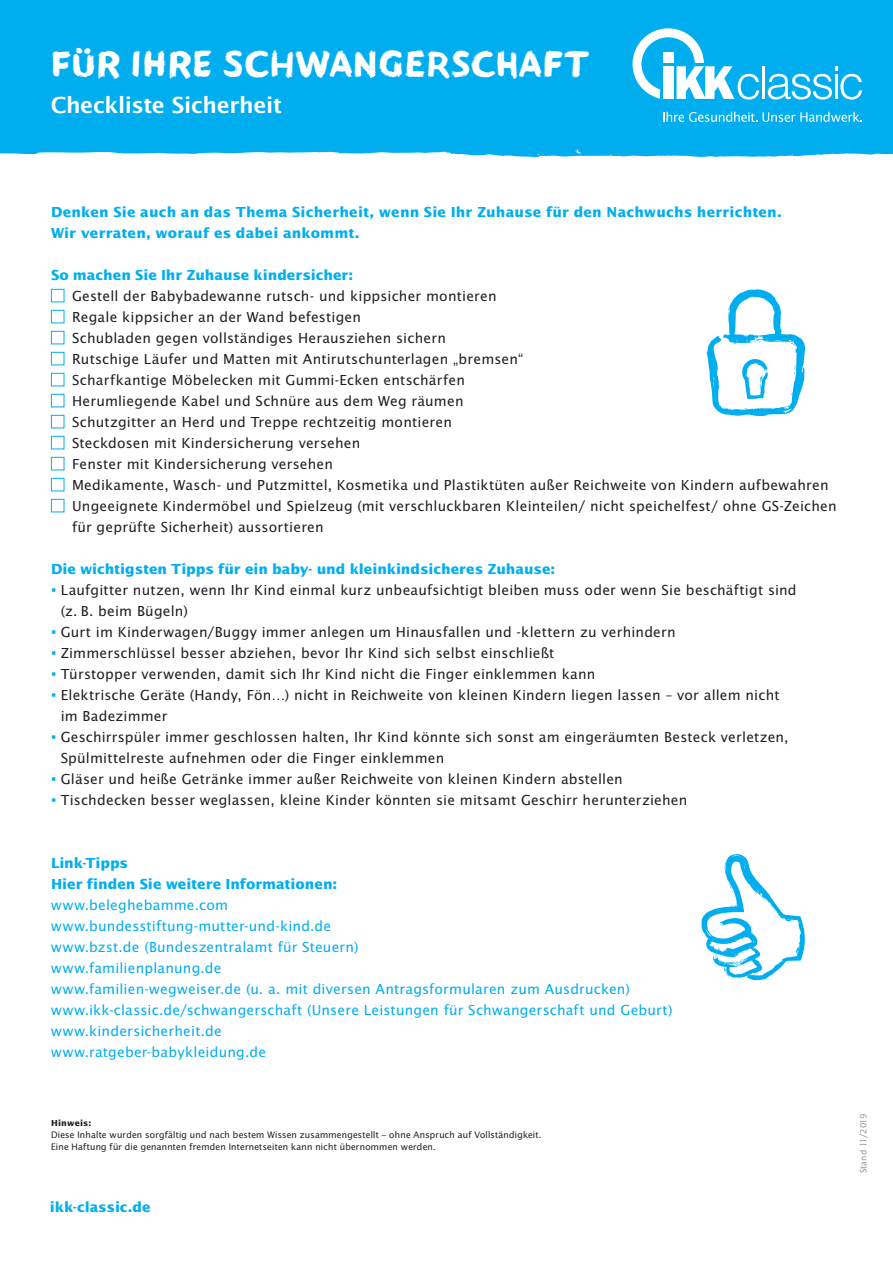
<style>
.page{position:relative;width:893px;height:1263px;background:#fff}
.page>*{position:absolute;margin:0;border:0;box-sizing:border-box;transform-origin:0 0}
.t1{font:37.5px "IKK Brush";letter-spacing:.005em;color:#fff}
.t2{font:600 24px "Lucida Sans EFOP";letter-spacing:-.015em;color:#fff}
.t3{font:15px/21px "Lucida Sans EFOP";letter-spacing:.01em;color:#231f20}
.t4{font:15px/21px "Lucida Sans EFOP";letter-spacing:.015em;color:#00aeef}
.t5{font:700 15px/21px "Lucida Sans EFOP";letter-spacing:.005em;color:#00aeef}
.t6{font:9.3px "Lucida Sans EFOP";letter-spacing:-.01em;color:#939598}
.t7{font:9px/12px "IKK Lucida Sans";letter-spacing:.035em;color:#231f20}
.t8{font:700 9px "Lucida Sans EFOP";letter-spacing:.02em;color:#231f20}
.s1{font-family:"Arial";color:#00aeef}
</style>
<div class="page">
<div style="left:0;top:0;width:893px;height:157px;background:#00aeef"></div>
<svg style="left:632px;top:28px;width:127px;height:72px"></svg>
<hr style="left:762px;top:66px;width:3px;height:33px;background:#fff">
<svg style="left:768px;top:66px;width:94px;height:34px"></svg>
<svg style="left:663px;top:112px;width:199px;height:10px"></svg>
<div style="left:51px;top:289px;width:13px;height:13px;background:#fff;border:1px solid #00aeef"></div>
<div style="left:51px;top:310px;width:13px;height:13px;background:#fff;border:1px solid #00aeef"></div>
<div style="left:51px;top:331px;width:13px;height:13px;background:#fff;border:1px solid #00aeef"></div>
<div style="left:51px;top:352px;width:13px;height:13px;background:#fff;border:1px solid #00aeef"></div>
<div style="left:51px;top:373px;width:13px;height:13px;background:#fff;border:1px solid #00aeef"></div>
<div style="left:51px;top:394px;width:13px;height:13px;background:#fff;border:1px solid #00aeef"></div>
<div style="left:51px;top:415px;width:13px;height:13px;background:#fff;border:1px solid #00aeef"></div>
<div style="left:51px;top:436px;width:13px;height:13px;background:#fff;border:1px solid #00aeef"></div>
<div style="left:51px;top:457px;width:13px;height:13px;background:#fff;border:1px solid #00aeef"></div>
<div style="left:51px;top:478px;width:13px;height:13px;background:#fff;border:1px solid #00aeef"></div>
<div style="left:51px;top:499px;width:13px;height:13px;background:#fff;border:1px solid #00aeef"></div>
<svg style="left:701px;top:854px;width:104px;height:126px"></svg>
<svg style="left:706px;top:289px;width:99px;height:127px"></svg>
<h1 class="t1" style="left:51px;top:39px;width:540px">FÜR IHRE SCHWANGERSCHAFT</h1>
<h2 class="t2" style="left:51px;top:91px;width:233px">Checkliste Sicherheit</h2>
<p class="t5" style="left:51px;top:202px;width:732px">Denken Sie auch an das Thema Sicherheit, wenn Sie Ihr Zuhause für den Nachwuchs herrichten.<br>Wir verraten, worauf es dabei ankommt.</p>
<p class="t5" style="left:51px;top:265px;width:304px">So machen Sie Ihr Zuhause kindersicher:</p>
<p class="t3" style="left:72px;top:286px;width:766px">Gestell der Babybadewanne rutsch- und kippsicher montieren<br>Regale kippsicher an der Wand befestigen<br>Schubladen gegen vollständiges Herausziehen sichern<br>Rutschige Läufer und Matten mit Antirutschunterlagen „bremsen“<br>Scharfkantige Möbelecken mit Gummi-Ecken entschärfen<br>Herumliegende Kabel und Schnüre aus dem Weg räumen<br>Schutzgitter an Herd und Treppe rechtzeitig montieren<br>Steckdosen mit Kindersicherung versehen<br>Fenster mit Kindersicherung versehen<br>Medikamente, Wasch- und Putzmittel, Kosmetika und Plastiktüten außer Reichweite von Kindern aufbewahren Ungeeignete Kindermöbel und Spielzeug (mit verschluckbaren Kleinteilen/ nicht speichelfest/ ohne GS-Zeichen für geprüfte Sicherheit) aussortieren</p>
<p class="t5" style="left:51px;top:559px;width:506px">Die wichtigsten Tipps für ein baby- und kleinkindsicheres Zuhause:</p>
<p class="t3" style="left:61px;top:580px;width:737px;text-indent:-10px"><span class="s1">▪</span> Laufgitter nutzen, wenn Ihr Kind einmal kurz unbeaufsichtigt bleiben muss oder wenn Sie beschäftigt sind (z. B. beim Bügeln)</p>
<p class="t3" style="left:51px;top:622px;width:626px"><span class="s1">▪</span> Gurt im Kinderwagen/Buggy immer anlegen um Hinausfallen und -klettern zu verhindern</p>
<p class="t3" style="left:51px;top:643px;width:505px"><span class="s1">▪</span> Zimmerschlüssel besser abziehen, bevor Ihr Kind sich selbst einschließt</p>
<p class="t3" style="left:51px;top:664px;width:546px"><span class="s1">▪</span> Türstopper verwenden, damit sich Ihr Kind nicht die Finger einklemmen kann</p>
<p class="t3" style="left:61px;top:685px;width:720px;text-indent:-10px"><span class="s1">▪</span> Elektrische Geräte (Handy, Fön…) nicht in Reichweite von kleinen Kindern liegen lassen – vor allem nicht im Badezimmer</p>
<p class="t3" style="left:61px;top:727px;width:729px;text-indent:-10px"><span class="s1">▪</span> Geschirrspüler immer geschlossen halten, Ihr Kind könnte sich sonst am eingeräumten Besteck verletzen,<br>Spülmittelreste aufnehmen oder die Finger einklemmen</p>
<p class="t3" style="left:51px;top:769px;width:573px"><span class="s1">▪</span> Gläser und heiße Getränke immer außer Reichweite von kleinen Kindern abstellen</p>
<p class="t3" style="left:51px;top:790px;width:638px"><span class="s1">▪</span> Tischdecken besser weglassen, kleine Kinder könnten sie mitsamt Geschirr herunterziehen</p>
<p class="t5" style="left:51px;top:853px;width:288px">Link-Tipps<br>Hier finden Sie weitere Informationen:</p>
<p class="t4" style="left:51px;top:895px;width:623px">www.beleghebamme.com<br>www.bundesstiftung-mutter-und-kind.de<br>www.bzst.de (Bundeszentralamt für Steuern)<br>www.familienplanung.de<br>www.familien-wegweiser.de (u. a. mit diversen Antragsformularen zum Ausdrucken) www.ikk-classic.de/schwangerschaft (Unsere Leistungen für Schwangerschaft und Geburt) www.kindersicherheit.de<br>www.ratgeber-babykleidung.de</p>
<p class="t8" style="left:51px;top:1118px;width:42px">Hinweis:</p>
<p class="t7" style="left:51px;top:1129px;width:492px">Diese Inhalte wurden sorgfältig und nach bestem Wissen zusammengestellt – ohne Anspruch auf Vollständigkeit.<br>Eine Haftung für die genannten fremden Internetseiten kann nicht übernommen werden.</p>
<p class="t5" style="left:50px;top:1197px;width:102px">ikk-classic.de</p>
<p class="t6" style="left:858px;top:1173px;width:61px;rotate:-90deg">Stand 11/2019</p>
</div>
